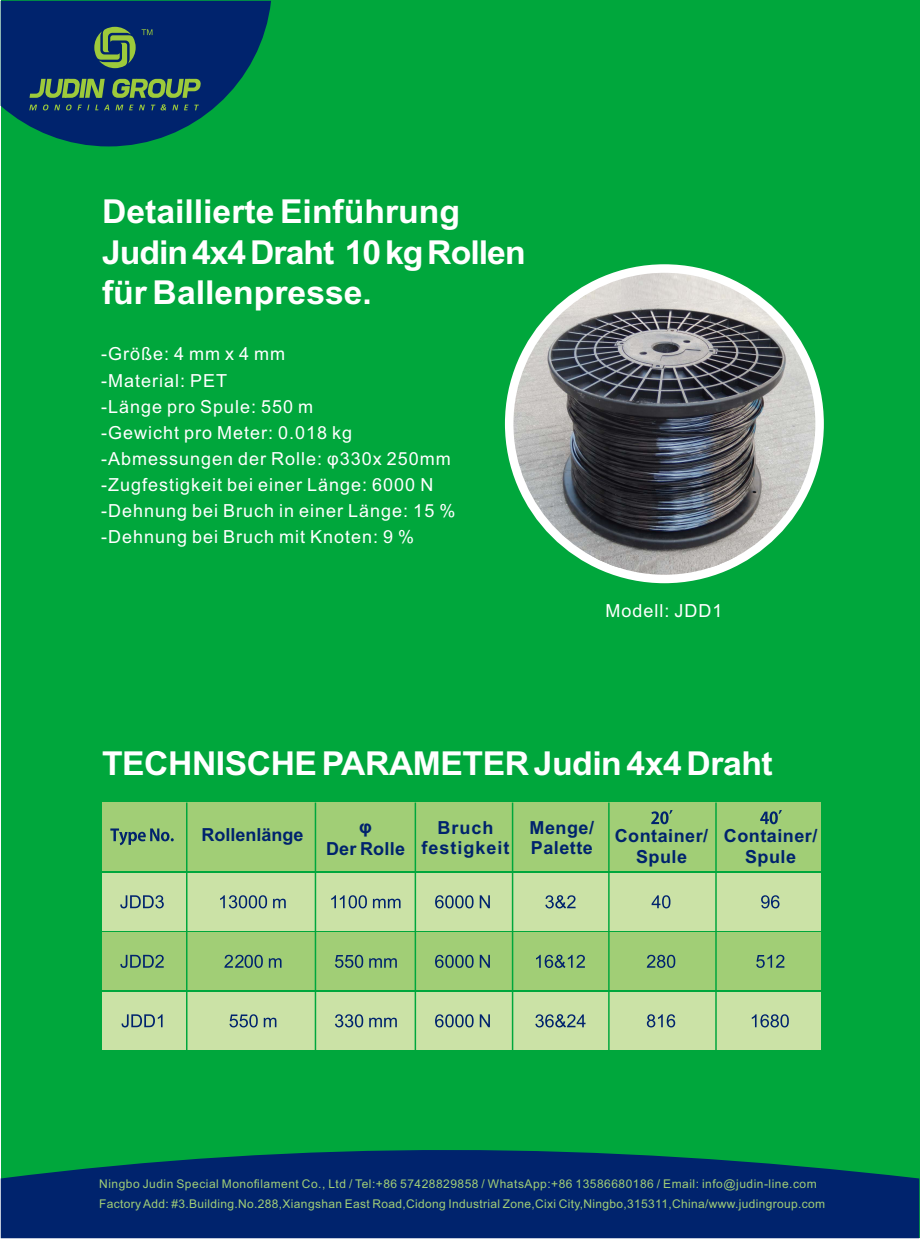
<style>
.page{position:relative;width:920px;height:1239px;background:#fff}
.page>*{position:absolute;margin:0;border:0;box-sizing:border-box;transform-origin:0 0}
.t1{font:700 33px/40.5px "Arial";letter-spacing:-.015em;color:#fff}
.t2{font:18px/26.1px "Arial";letter-spacing:.055em;color:#fff}
.t3{font:700 18px/20.1px "Arial";letter-spacing:.03em;color:#00236d;text-align:center}
.t4{font:700 18px/20.1px "Arial";letter-spacing:.055em;color:#00236d;text-align:center}
.t5{font:700 18px "Arial";color:#00236d}
.t6{font:12px "Arial";letter-spacing:.03em;color:#a1ce76}
</style>
<div class="page">
<div style="left:1px;top:1px;width:918px;height:1237px;background:#00a73c"></div>
<svg style="left:1px;top:1150px;width:918px;height:88px;background:#003167"></svg>
<div style="left:505px;top:264px;width:319px;height:319px;background:#fff;border-radius:50%"></div>
<img style="left:513px;top:298px;width:302px;height:258px">
<img style="left:566px;top:273px;width:197px;height:25px">
<img style="left:575px;top:556px;width:178px;height:19px">
<div style="left:102px;top:802px;width:718px;height:69px;background:#a1ce76"></div>
<div style="left:102px;top:873px;width:718px;height:58px;background:#cbe2a6"></div>
<div style="left:102px;top:932px;width:718px;height:58px;background:#a1ce76"></div>
<div style="left:102px;top:992px;width:718px;height:58px;background:#cbe2a6"></div>
<svg style="left:110px;top:828px;width:64px;height:17px"></svg>
<svg style="left:651px;top:810px;width:22px;height:14px"></svg>
<svg style="left:760px;top:810px;width:22px;height:14px"></svg>
<svg style="left:120px;top:895px;width:44px;height:13px"></svg>
<svg style="left:220px;top:895px;width:66px;height:13px"></svg>
<svg style="left:331px;top:895px;width:70px;height:13px"></svg>
<svg style="left:545px;top:895px;width:31px;height:13px"></svg>
<svg style="left:652px;top:895px;width:18px;height:13px"></svg>
<svg style="left:761px;top:895px;width:18px;height:13px"></svg>
<svg style="left:120px;top:955px;width:44px;height:13px"></svg>
<svg style="left:335px;top:955px;width:62px;height:13px"></svg>
<svg style="left:536px;top:955px;width:49px;height:13px"></svg>
<svg style="left:647px;top:955px;width:28px;height:13px"></svg>
<svg style="left:756px;top:955px;width:28px;height:13px"></svg>
<svg style="left:122px;top:1014px;width:41px;height:13px"></svg>
<svg style="left:229px;top:1014px;width:47px;height:13px"></svg>
<svg style="left:335px;top:1014px;width:62px;height:13px"></svg>
<svg style="left:535px;top:1014px;width:50px;height:13px"></svg>
<svg style="left:647px;top:1014px;width:28px;height:13px"></svg>
<svg style="left:752px;top:1014px;width:37px;height:13px"></svg>
<hr style="left:186px;top:802px;width:1px;height:253px;background:#00a73c">
<hr style="left:315px;top:802px;width:1px;height:253px;background:#00a73c">
<hr style="left:415px;top:802px;width:1px;height:253px;background:#00a73c">
<hr style="left:512px;top:802px;width:1px;height:253px;background:#00a73c">
<hr style="left:608px;top:802px;width:1px;height:253px;background:#00a73c">
<hr style="left:715px;top:802px;width:1px;height:253px;background:#00a73c">
<svg style="left:1px;top:1px;width:270px;height:145px"></svg>
<svg style="left:224px;top:955px;width:58px;height:13px"></svg>
<svg style="left:435px;top:1014px;width:55px;height:13px"></svg>
<svg style="left:435px;top:955px;width:55px;height:13px"></svg>
<svg style="left:435px;top:895px;width:55px;height:13px"></svg>
<h1 class="t1" style="left:102px;top:195px;width:425px">Detaillierte Einführung<br>Judin4x4Draht 10kgRollen für Ballenpresse.</h1>
<h2 class="t2" style="left:101px;top:343px;width:356px">-Größe: 4 mm x 4 mm<br>-Material: PET<br>-Länge pro Spule: 550 m<br>-Gewicht pro Meter: 0.018 kg -Abmessungen der Rolle: φ330x 250mm -Zugfestigkeit bei einer Länge: 6000 N -Dehnung bei Bruch in einer Länge: 15 % -Dehnung bei Bruch mit Knoten: 9 %</h2>
<h2 class="t2" style="left:606px;top:599px;width:119px">Modell: JDD1</h2>
<h1 class="t1" style="left:102px;top:746px;width:672px">TECHNISCHEPARAMETERJudin4x4Draht</h1>
<h2 class="t5" style="left:202px;top:828px;width:104px">Rollenlänge</h2>
<h2 class="t3" style="left:326px;top:818px;width:81px;line-height:21.1px">φ<br>Der Rolle</h2>
<h2 class="t4" style="left:421px;top:819px;width:90px">Bruch festigkeit</h2>
<h2 class="t3" style="left:530px;top:819px;width:66px;text-align:left">Menge/<br>Palette</h2>
<h2 class="t3" style="left:615px;top:828px;width:95px">Container/<br>Spule</h2>
<h2 class="t3" style="left:724px;top:828px;width:95px">Container/<br>Spule</h2>
<p class="t6" style="left:99px;top:1180px;width:719px">Ningbo Judin Special Monofilament Co., Ltd / Tel:+86 57428829858 / WhatsApp:+86 13586680186 / Email: info@judin-line.com</p>
<p class="t6" style="left:99px;top:1199px;width:727px">Factory Add: #3.Building.No.288,Xiangshan East Road,Cidong Industrial Zone,Cixi City,Ningbo,315311,China/www.judingroup.com</p>
</div>
